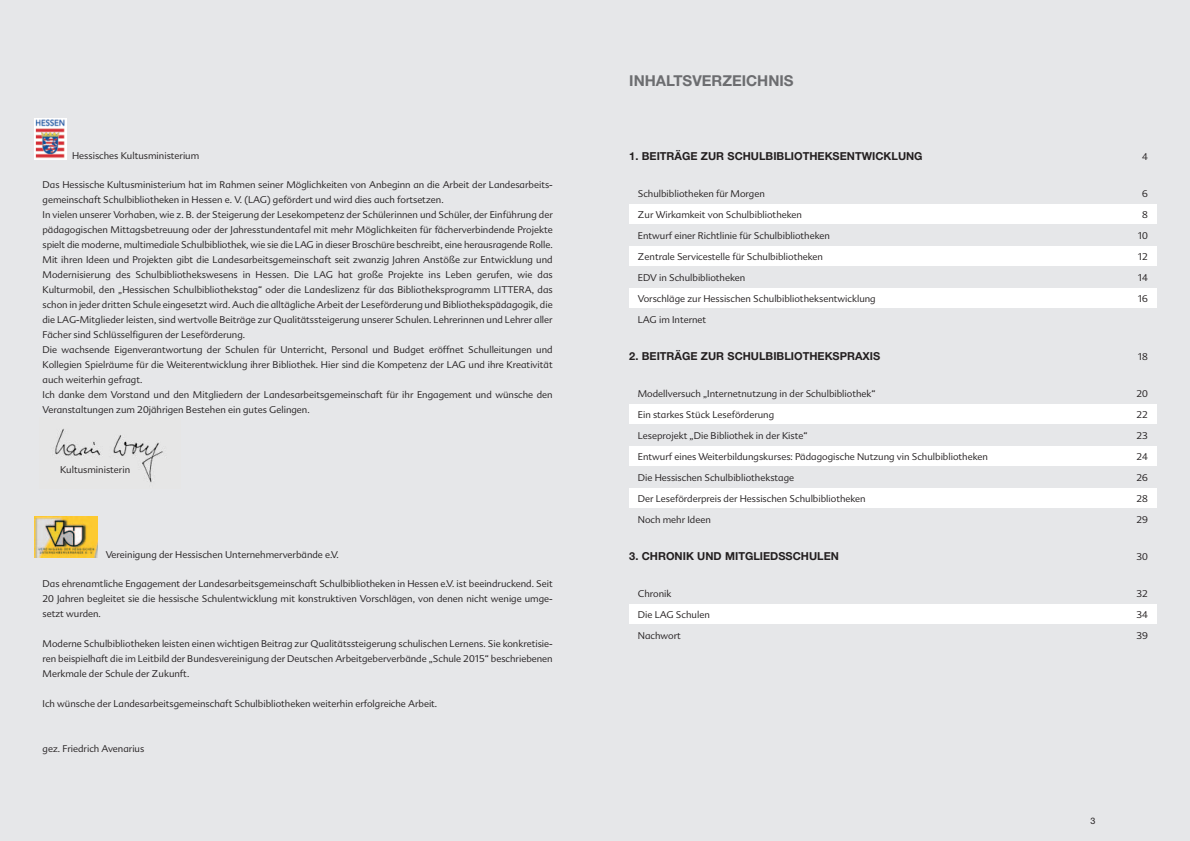
<style>
.page{position:relative;width:1190px;height:841px;background:#e6e7e9}
.page>*{position:absolute;margin:0;border:0;box-sizing:border-box;transform-origin:0 0}
.t1{font:700 15px "Helvetica Neue";color:#6c6d70}
.t2{font:700 11px "Helvetica Neue";color:#231f20}
.t3{font:300 9.5px/15px "Advert";color:#231f20;text-align:justify}
.t4{font:9px "Helvetica Neue";color:#231f20}
</style>
<div class="page">
<svg style="left:34px;top:118px;width:33px;height:42px"></svg>
<img style="left:34px;top:120px;width:33px;height:38px">
<img style="left:34px;top:516px;width:64px;height:42px">
<img style="left:53px;top:428px;width:110px;height:55px">
<div style="left:629px;top:205px;width:528px;height:19px;background:#fff"></div>
<div style="left:629px;top:246px;width:528px;height:19px;background:#fff"></div>
<div style="left:629px;top:289px;width:528px;height:19px;background:#fff"></div>
<div style="left:629px;top:405px;width:528px;height:19px;background:#fff"></div>
<div style="left:629px;top:447px;width:528px;height:19px;background:#fff"></div>
<div style="left:629px;top:488px;width:528px;height:20px;background:#fff"></div>
<div style="left:629px;top:604px;width:528px;height:19px;background:#fff"></div>
<p class="t3" style="left:72px;top:149px;width:129px">Hessisches Kultusministerium</p>
<p class="t3" style="left:43px;top:179px;width:512px;text-align:left">Das Hessische Kultusministerium hat im Rahmen seiner Möglichkeiten von Anbeginn an die Arbeit der Landesarbeits&shy;gemeinschaft Schulbibliotheken in Hessen e. V. (LAG) gefördert und wird dies auch fortsetzen.<br>In vielen unserer Vorhaben, wie z. B. der Steigerung der Lesekompetenz der Schülerinnen und Schüler, der Einführung der pädagogischen Mittagsbetreuung oder der Jahresstundentafel mit mehr Möglichkeiten für fächerverbindende Projekte spielt die moderne, multimediale Schulbibliothek, wie sie die LAG in dieser Broschüre beschreibt, eine herausragende Rolle.<br>Mit ihren Ideen und Projekten gibt die Landesarbeitsgemeinschaft seit zwanzig Jahren Anstöße zur Entwicklung und Modernisierung des Schulbibliothekswesens in Hessen. Die LAG hat große Projekte ins Leben gerufen, wie das Kulturmobil, den „Hessischen Schulbibliothekstag“ oder die Landeslizenz für das Bibliotheksprogramm LITTERA, das schon in jeder dritten Schule eingesetzt wird. Auch die alltägliche Arbeit der Leseförderung und Bibliothekspädagogik, die die LAG-Mitglieder leisten, sind wertvolle Beiträge zur Qualitätssteigerung unserer Schulen. Lehrerinnen und Lehrer aller Fächer sind Schlüsselfiguren der Leseförderung.<br>Die wachsende Eigenverantwortung der Schulen für Unterricht, Personal und Budget eröffnet Schulleitungen und Kollegien Spielräume für die Weiterentwicklung ihrer Bibliothek. Hier sind die Kompetenz der LAG und ihre Kreativität auch weiterhin gefragt.<br>Ich danke dem Vorstand und den Mitgliedern der Landesarbeitsgemeinschaft für ihr Engagement und wünsche den Veranstaltungen zum 20jährigen Bestehen ein gutes Gelingen.</p>
<p class="t3" style="left:60px;top:464px;width:72px">Kultusministerin</p>
<p class="t3" style="left:106px;top:548px;width:235px">Vereinigung der Hessischen Unternehmerverbände e.V.</p>
<p class="t3" style="left:43px;top:578px;width:512px">Das ehrenamtliche Engagement der Landesarbeitsgemeinschaft Schulbibliotheken in Hessen e.V. ist beeindruckend. Seit 20 Jahren begleitet sie die hessische Schulentwicklung mit konstruktiven Vorschlägen, von denen nicht wenige umge&shy;setzt wurden.</p>
<p class="t3" style="left:43px;top:638px;width:512px">Moderne Schulbibliotheken leisten einen wichtigen Beitrag zur Qualitätssteigerung schulischen Lernens. Sie konkretisie&shy;ren beispielhaft die im Leitbild der Bundesvereinigung der Deutschen Arbeitgeberverbände „Schule 2015“ beschriebenen Merkmale der Schule der Zukunft.</p>
<p class="t3" style="left:43px;top:698px;width:396px">Ich wünsche der Landesarbeitsgemeinschaft Schulbibliotheken weiterhin erfolgreiche Arbeit.</p>
<p class="t3" style="left:43px;top:743px;width:103px">gez. Friedrich Avenarius</p>
<h1 class="t1" style="left:629px;top:75px;width:166px">INHALTSVERZEICHNIS</h1>
<p class="t2" style="left:629px;top:152px;width:295px">1. BEITRÄGE ZUR SCHULBIBLIOTHEKSENTWICKLUNG</p>
<p class="t3" style="left:1142px;top:150px;width:7px">4</p>
<p class="t3" style="left:638px;top:187px;width:129px">Schulbibliotheken für Morgen</p>
<p class="t3" style="left:1142px;top:187px;width:7px">6</p>
<p class="t3" style="left:638px;top:208px;width:166px">Zur Wirkamkeit von Schulbibliotheken</p>
<p class="t3" style="left:1142px;top:208px;width:7px">8</p>
<p class="t3" style="left:638px;top:229px;width:194px">Entwurf einer Richtlinie für Schulbibliotheken</p>
<p class="t3" style="left:1138px;top:229px;width:12px">10</p>
<p class="t3" style="left:638px;top:250px;width:187px">Zentrale Servicestelle für Schulbibliotheken</p>
<p class="t3" style="left:1138px;top:250px;width:12px">12</p>
<p class="t3" style="left:638px;top:271px;width:109px">EDV in Schulbibliotheken</p>
<p class="t3" style="left:1138px;top:271px;width:12px">14</p>
<p class="t3" style="left:638px;top:292px;width:239px">Vorschläge zur Hessischen Schulbibliotheksentwicklung</p>
<p class="t3" style="left:1138px;top:292px;width:12px">16</p>
<p class="t3" style="left:638px;top:313px;width:70px">LAG im Internet</p>
<p class="t2" style="left:629px;top:352px;width:253px">2. BEITRÄGE ZUR SCHULBIBLIOTHEKSPRAXIS</p>
<p class="t3" style="left:1138px;top:350px;width:12px">18</p>
<p class="t3" style="left:638px;top:387px;width:239px">Modellversuch „Internetnutzung in der Schulbibliothek“</p>
<p class="t3" style="left:1137px;top:387px;width:13px">20</p>
<p class="t3" style="left:638px;top:408px;width:138px">Ein starkes Stück Leseförderung</p>
<p class="t3" style="left:1137px;top:408px;width:13px">22</p>
<p class="t3" style="left:638px;top:429px;width:171px">Leseprojekt „Die Bibliothek in der Kiste“</p>
<p class="t3" style="left:1137px;top:429px;width:13px">23</p>
<p class="t3" style="left:638px;top:450px;width:352px">Entwurf eines Weiterbildungskurses: Pädagogische Nutzung vin Schulbibliotheken</p>
<p class="t3" style="left:1136px;top:450px;width:13px">24</p>
<p class="t3" style="left:638px;top:471px;width:158px">Die Hessischen Schulbibliothekstage</p>
<p class="t3" style="left:1137px;top:471px;width:13px">26</p>
<p class="t3" style="left:638px;top:492px;width:229px">Der Leseförderpreis der Hessischen Schulbibliotheken</p>
<p class="t3" style="left:1137px;top:492px;width:13px">28</p>
<p class="t3" style="left:638px;top:513px;width:75px">Noch mehr Ideen</p>
<p class="t3" style="left:1137px;top:513px;width:13px">29</p>
<p class="t2" style="left:629px;top:552px;width:211px">3. CHRONIK UND MITGLIEDSSCHULEN</p>
<p class="t3" style="left:1137px;top:550px;width:13px">30</p>
<p class="t3" style="left:638px;top:587px;width:35px">Chronik</p>
<p class="t3" style="left:1137px;top:587px;width:13px">32</p>
<p class="t3" style="left:638px;top:608px;width:74px">Die LAG Schulen</p>
<p class="t3" style="left:1137px;top:608px;width:13px">34</p>
<p class="t3" style="left:638px;top:629px;width:45px">Nachwort</p>
<p class="t3" style="left:1137px;top:629px;width:13px">39</p>
<p class="t4" style="left:1090px;top:818px;width:7px">3</p>
</div>
